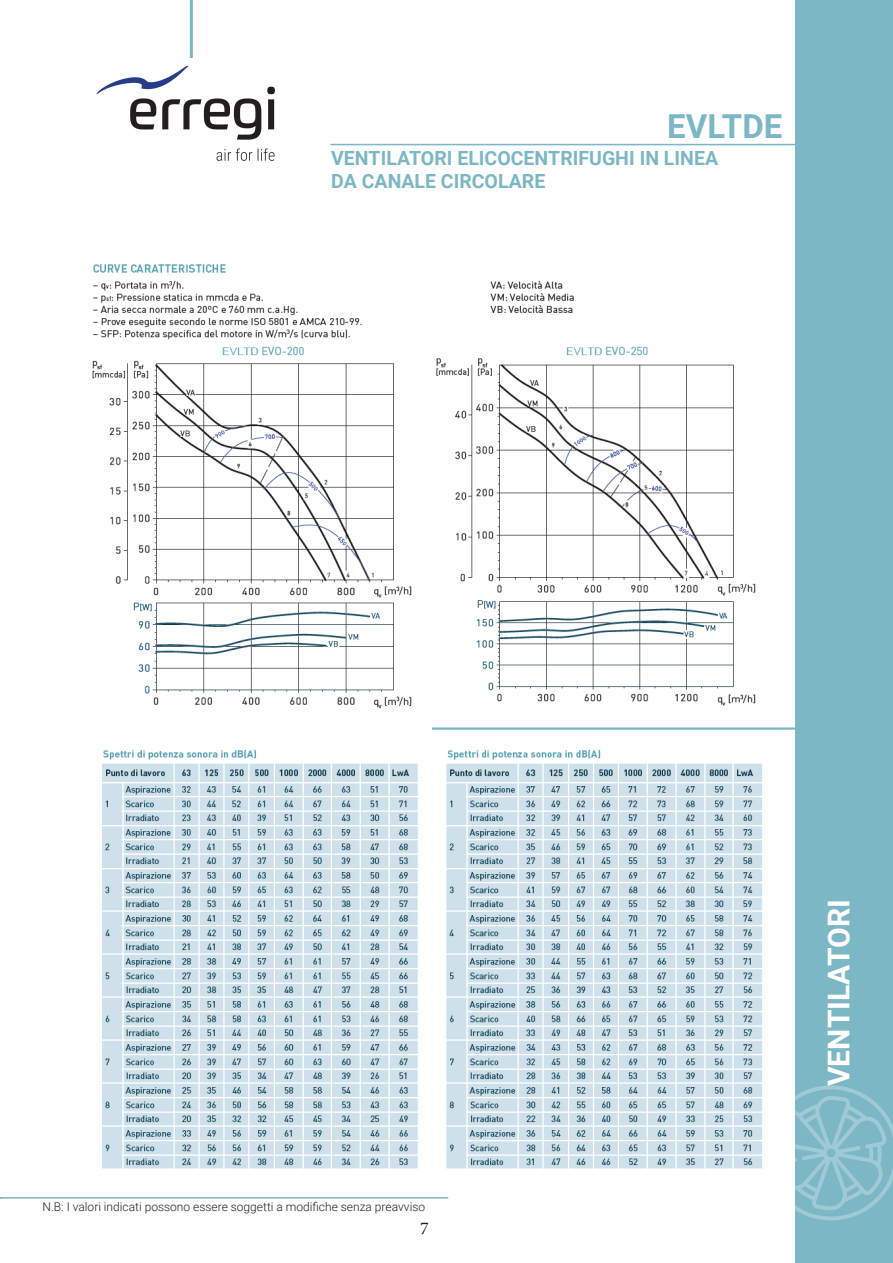
<style>
.page{position:relative;width:893px;height:1263px;background:#fff}
.page>*{position:absolute;margin:0;border:0;box-sizing:border-box;transform-origin:0 0}
.t1{font:700 33px "Roboto";color:#7cb7c6}
.t2{font:700 30px "Roboto";color:#fff}
.t3{font:700 19.5px "Roboto";color:#7cb7c6}
.t4{font:18px "Minion Pro";color:#231f20}
.t5{font:300 12px "Roboto";color:#231f20}
</style>
<div class="page">
<div style="left:795px;top:0;width:98px;height:1263px;background:#7cb7c6"></div>
<hr style="left:330px;top:144px;width:483px;height:1px;background:#7cb7c6">
<hr style="left:190px;top:0;width:3px;height:58px;background:#7cb7c6">
<img style="left:96px;top:65px;width:179px;height:96px">
<hr style="left:0;top:1197px;width:448px;height:1px;background:#7cb7c6">
<img style="left:92px;top:264px;width:664px;height:445px">
<img style="left:102px;top:749px;width:660px;height:420px">
<hr style="left:432px;top:727px;width:461px;height:3px;background:#7cb7c6">
<svg style="left:795px;top:1085px;width:98px;height:135px"></svg>
<p class="t1" style="left:667px;top:103px;width:117px">EVLTDE</p>
<p class="t3" style="left:331px;top:144px;width:388px">VENTILATORI ELICOCENTRIFUGHI IN LINEA</p>
<p class="t3" style="left:331px;top:168px;width:216px">DA CANALE CIRCOLARE</p>
<p class="t5" style="left:43px;top:1198px;width:384px">N.B: I valori indicati possono essere soggetti a modifiche senza preavviso</p>
<p class="t4" style="left:420px;top:1216px;width:10px">7</p>
<p class="t2" style="left:818px;top:1086px;width:188px;rotate:-90deg">VENTILATORI</p>
</div>
